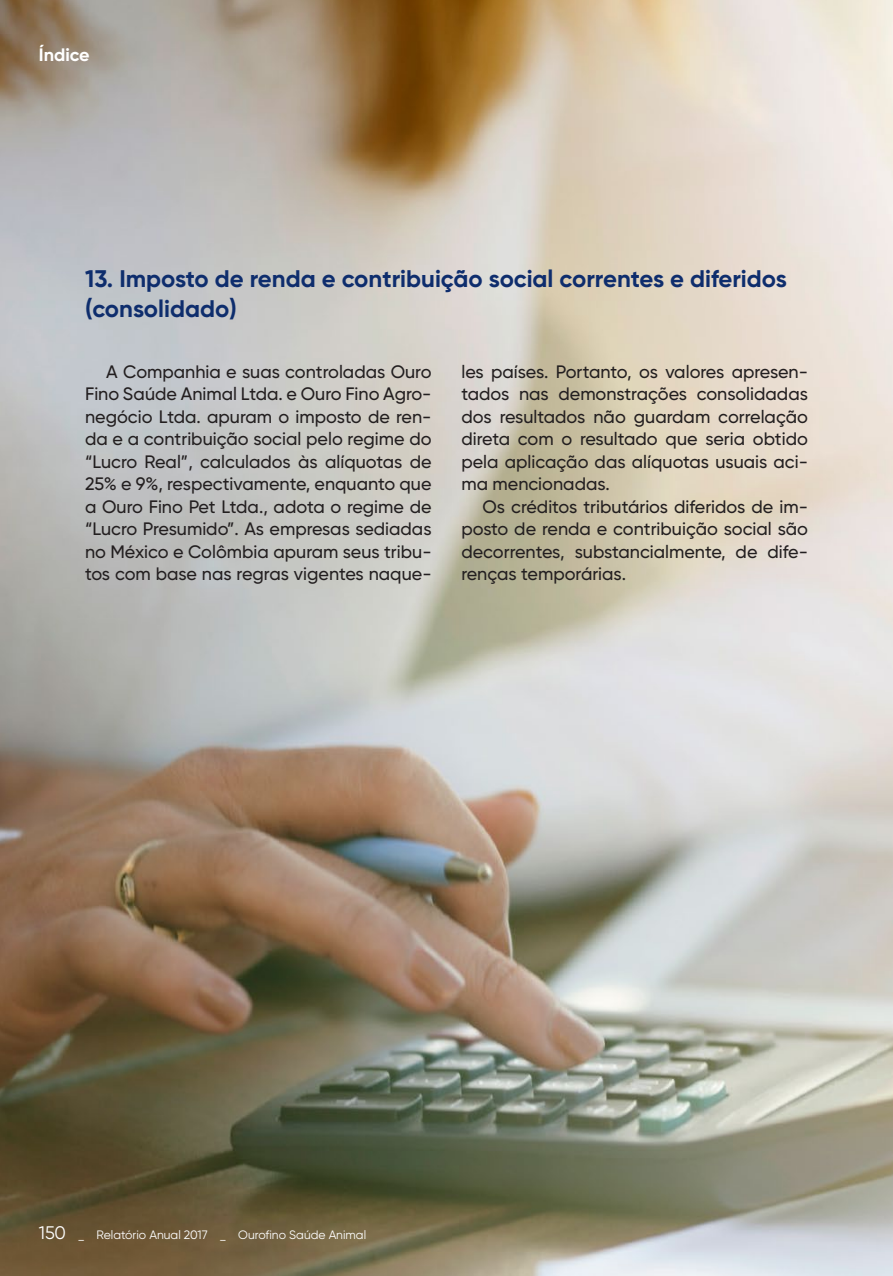
<style>
.page{position:relative;width:893px;height:1276px;background:#fff}
.page>*{position:absolute;margin:0;border:0;box-sizing:border-box;transform-origin:0 0}
.t1{font:700 24px/30px "Gilroy";color:#0e2d6d}
.t2{font:500 18px/22.5px "Gilroy";color:#231f20;text-align:justify}
.t3{font:700 18px "Gilroy";color:#fff}
.t4{font:12.15px "Gilroy";color:#fff}
.s1{font-size:18.15px}
</style>
<div class="page">
<img style="left:0;top:0;width:893px;height:1276px">
<p class="t3" style="left:39px;top:43px;width:52px">Índice</p>
<h1 class="t1" style="left:85px;top:263px;width:703px">13. Imposto de renda e contribuição social correntes e diferidos (consolidado)</h1>
<p class="t2" style="left:85px;top:360px;width:348px;text-indent:21px">A Companhia e suas controladas Ouro Fino Saúde Animal Ltda. e Ouro Fino Agro&shy;negócio Ltda. apuram o imposto de ren&shy;da e a contribuição social pelo regime do “Lucro Real”, calculados às alíquotas de 25% e 9%, respectivamente, enquanto que a Ouro Fino Pet Ltda., adota o regime de “Lucro Presumido”. As empresas sediadas no México e Colômbia apuram seus tribu&shy;tos com base nas regras vigentes naque-</p>
<p class="t2" style="left:461px;top:360px;width:348px">les países. Portanto, os valores apresen&shy;tados nas demonstrações consolidadas dos resultados não guardam correlação direta com o resultado que seria obtido pela aplicação das alíquotas usuais aci&shy;ma mencionadas.</p>
<p class="t2" style="left:461px;top:495px;width:348px;text-indent:21px">Os créditos tributários diferidos de im&shy;posto de renda e contribuição social são decorrentes, substancialmente, de dife&shy;renças temporárias.</p>
<p class="t4" style="left:39px;top:1227px;width:329px"><span class="s1">150</span> _ Relatório Anual 2017 _ Ourofino Saúde Animal</p>
</div>
